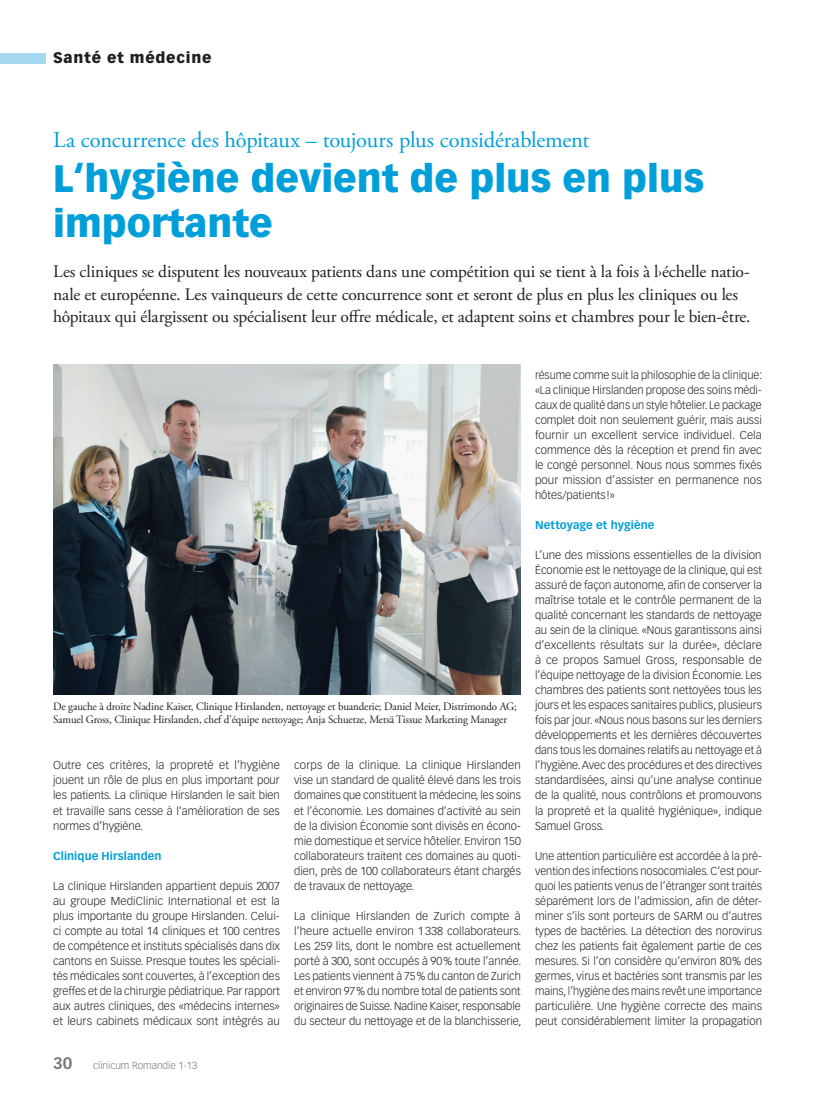
<style>
.page{position:relative;width:815px;height:1099px;background:#fff}
.page>*{position:absolute;margin:0;border:0;box-sizing:border-box;transform-origin:0 0}
.t1{font:900 37.5px/45px "Vectora LT Std";color:#009fda}
.t2{font:22.5px "Adobe Garamond Pro";letter-spacing:-.01em;color:#009fda}
.t3{font:17.5px/22.5px "Adobe Garamond Pro";letter-spacing:-.015em;color:#231f20}
.t4{font:900 15px "Vectora LT Std";letter-spacing:.05em;color:#231f20}
.t5{font:300 11.25px/15px "Vectora LT Std";color:#231f20;text-align:justify}
.t6{font:11.25px/13.5px "Adobe Garamond Pro";letter-spacing:-.01em;color:#231f20}
.t7{font:700 11.25px "Vectora LT Std";letter-spacing:.005em;color:#009fda}
.t8{font:300 10px "Vectora LH";color:#76787b}
.s1{font-weight:700;font-size:16.25px}
</style>
<div class="page">
<img style="left:53px;top:364px;width:468px;height:330px">
<div style="left:0;top:53px;width:45px;height:10px;background:#a5daf2"></div>
<h3 class="t4" style="left:53px;top:49px;width:160px">Santé et médecine</h3>
<h2 class="t2" style="left:53px;top:126px;width:538px">La concurrence des hôpitaux – toujours plus considérablement</h2>
<h1 class="t1" style="left:53px;top:155px;width:653px">L‘hygiène devient de plus en plus importante</h1>
<p class="t3" style="left:53px;top:261px;width:699px">Les cliniques se disputent les nouveaux patients dans une compétition qui se tient à la fois à l›échelle natio&shy;nale et européenne. Les vainqueurs de cette concurrence sont et seront de plus en plus les cliniques ou les hôpitaux qui élargissent ou spécialisent leur offre médicale, et adaptent soins et chambres pour le bien-être.</p>
<p class="t6" style="left:53px;top:699px;width:465px">De gauche à droite Nadine Kaiser, Clinique Hirslanden, nettoyage et buanderie; Daniel Meier, Distrimondo AG;<br>Samuel Gross, Clinique Hirslanden, chef d’équipe nettoyage; Anja Schuetze, Metsä Tissue Marketing Manager</p>
<p class="t5" style="left:53px;top:758px;width:228px">Outre ces critères, la propreté et l’hygiène jouent un rôle de plus en plus important pour les patients. La clinique Hirslanden le sait bien et travaille sans cesse à l’amélioration de ses normes d’hygiène.</p>
<p class="t7" style="left:53px;top:848px;width:110px">Clinique Hirslanden</p>
<p class="t5" style="left:53px;top:878px;width:228px">La clinique Hirslanden appartient depuis 2007 au groupe MediClinic International et est la plus importante du groupe Hirslanden. Celui&shy;ci compte au total 14 cliniques et 100 centres de compétence et instituts spécialisés dans dix cantons en Suisse. Presque toutes les spéciali&shy;tés médicales sont couvertes, à l’exception des greffes et de la chirurgie pédiatrique. Par rapport aux autres cliniques, des «médecins internes» et leurs cabinets médicaux sont intégrés au</p>
<p class="t8" style="left:53px;top:1059px;width:146px"><span class="s1">30</span> clinicum Romandie 1-13</p>
<p class="t5" style="left:294px;top:758px;width:228px">corps de la clinique. La clinique Hirslanden vise un standard de qualité élevé dans les trois domaines que constituent la médecine, les soins et l’économie. Les domaines d’activité au sein de la division Économie sont divisés en écono&shy;mie domestique et service hôtelier. Environ 150 collaborateurs traitent ces domaines au quoti&shy;dien, près de 100 collaborateurs étant chargés de travaux de nettoyage.</p>
<p class="t5" style="left:294px;top:908px;width:229px">La clinique Hirslanden de Zurich compte à l’heure actuelle environ 1338 collaborateurs.<br>Les 259 lits, dont le nombre est actuellement porté à 300, sont occupés à 90% toute l’année.<br>Les patients viennent à 75% du canton de Zurich et environ 97% du nombre total de patients sont originaires de Suisse. Nadine Kaiser, responsable du secteur du nettoyage et de la blanchisserie,</p>
<p class="t5" style="left:535px;top:368px;width:229px">résume comme suit la philosophie de la clinique: «La clinique Hirslanden propose des soins médi&shy;caux de qualité dans un style hôtelier. Le package complet doit non seulement guérir, mais aussi fournir un excellent service individuel. Cela commence dès la réception et prend fin avec le congé personnel. Nous nous sommes fixés pour mission d’assister en permanence nos hôtes/patients!»</p>
<p class="t7" style="left:535px;top:518px;width:121px">Nettoyage et hygiène</p>
<p class="t5" style="left:535px;top:548px;width:228px">L’une des missions essentielles de la division Économie est le nettoyage de la clinique, qui est assuré de façon autonome, afin de conserver la maîtrise totale et le contrôle permanent de la qualité concernant les standards de nettoyage au sein de la clinique. «Nous garantissons ainsi d’excellents résultats sur la durée», déclare à ce propos Samuel Gross, responsable de l’équipe nettoyage de la division Économie. Les chambres des patients sont nettoyées tous les jours et les espaces sanitaires publics, plusieurs fois par jour. «Nous nous basons sur les derniers développements et les dernières découvertes dans tous les domaines relatifs au nettoyage et à l’hygiène. Avec des procédures et des directives standardisées, ainsi qu’une analyse continue de la qualité, nous contrôlons et promouvons la propreté et la qualité hygiénique», indique Samuel Gross.</p>
<p class="t5" style="left:535px;top:848px;width:228px">Une attention particulière est accordée à la pré&shy;vention des infections nosocomiales. C’est pour&shy;quoi les patients venus de l’étranger sont traités séparément lors de l’admission, afin de déter&shy;miner s’ils sont porteurs de SARM ou d’autres types de bactéries. La détection des norovirus chez les patients fait également partie de ces mesures. Si l’on considère qu’environ 80% des germes, virus et bactéries sont transmis par les mains, l’hygiène des mains revêt une importance particulière. Une hygiène correcte des mains peut considérablement limiter la propagation</p>
</div>
